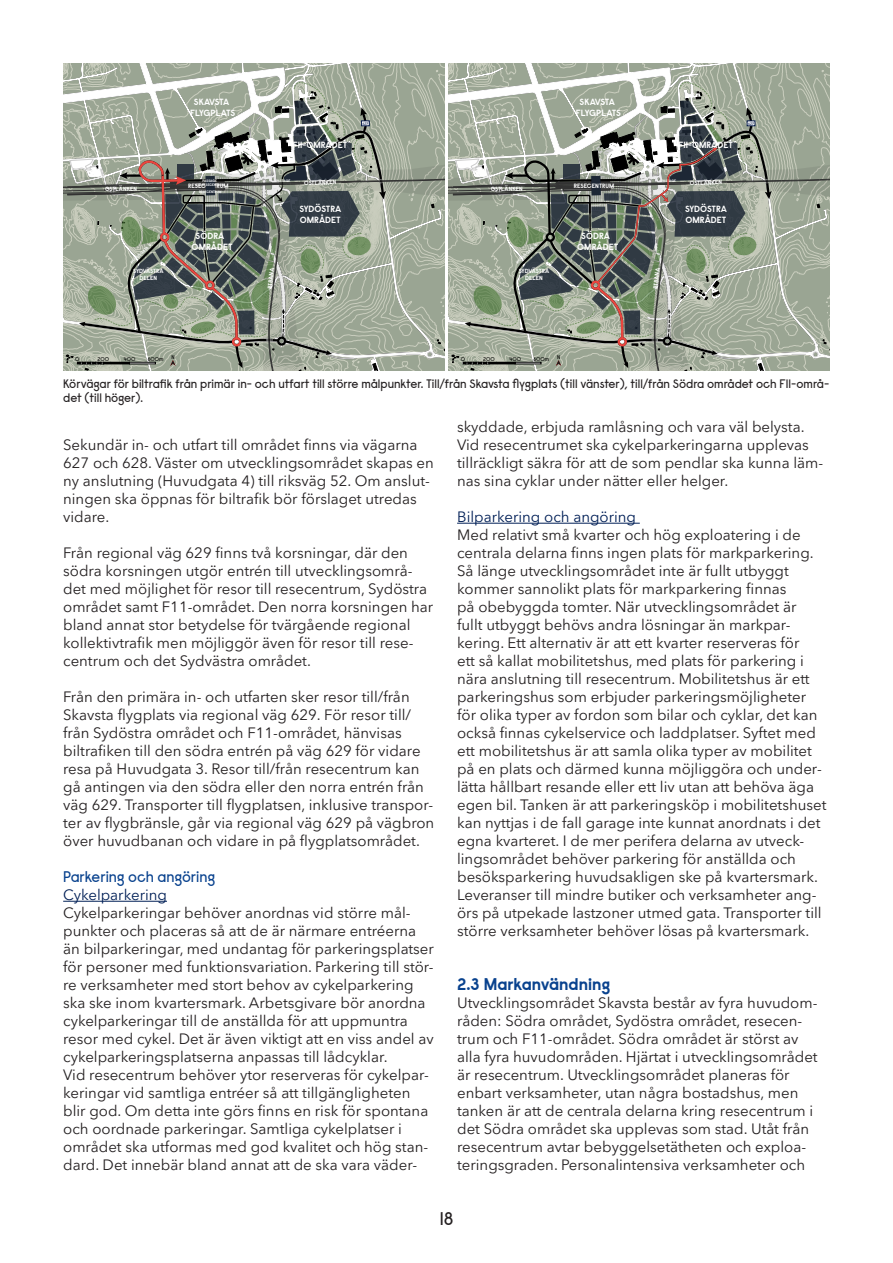
<style>
.page{position:relative;width:893px;height:1263px;background:#fff}
.page>*{position:absolute;margin:0;border:0;box-sizing:border-box;transform-origin:0 0}
.t1{font:18px "Raisonne Pro";color:#231f20}
.t2{font:700 16.5px "Raisonne Pro";color:#09428e}
.t3{font:15px/18px "Avenir Next LT Pro";color:#231f20}
.t4{font:15px "Avenir Next LT Pro";color:#001f56}
.t5{font:15px "Raisonne Pro";color:#09428e}
.t6{font:12px/14.4px "Raisonne Pro";color:#231f20}
.t7{font:700 9px/10.8px "Raisonne Pro";color:#fff;text-align:center}
.t8{font:700 9px/10.8px "Raisonne Pro";letter-spacing:-.035em;color:#fff;text-align:center}
.t9{font:700 6.15px "Raisonne Pro";color:#fff}
.t10{font:700 6px/7.2px "Raisonne Pro";color:#fff;text-align:center}
.t11{font:5.55px "Raisonne Pro";color:#000}
.t12{font:700 4.2px "Raisonne Pro";color:#fff}
.t13{font:3.75px "Raisonne Pro";letter-spacing:-.005em;color:#081d4d}
.t14{font:700 3.45px "Raisonne Pro";letter-spacing:-.005em;color:#fff}
</style>
<div class="page">
<hr style="left:63px;top:901px;width:104px;height:1px;background:#001f56">
<hr style="left:457px;top:523px;width:183px;height:1px;background:#001f56">
<svg style="left:63px;top:64px;width:767px;height:307px;background:#959c90"></svg>
<p class="t8" style="left:190px;top:96px;width:47px">SKAVSTA<br>FLYGPLATS</p>
<p class="t8" style="left:576px;top:96px;width:47px">SKAVSTA<br>FLYGPLATS</p>
<p class="t13" style="left:362px;top:121px;width:7px">627</p>
<p class="t13" style="left:748px;top:121px;width:7px">627</p>
<p class="t7" style="left:293px;top:139px;width:56px">F11-OMRÅDET</p>
<p class="t7" style="left:679px;top:139px;width:56px">F11-OMRÅDET</p>
<p class="t14" style="left:203px;top:178px;width:16px;rotate:-1deg">PASSAGE</p>
<p class="t14" style="left:276px;top:178px;width:16px">PASSAGE</p>
<p class="t14" style="left:195px;top:183px;width:31px;rotate:-1deg">VID RESECENTRUM</p>
<p class="t10" style="left:105px;top:185px;width:34px;rotate:-1deg">OSTLÄNKEN</p>
<p class="t9" style="left:188px;top:182px;width:42px">RESECENTRUM</p>
<p class="t14" style="left:199px;top:190px;width:24px">RESECENTRUM</p>
<p class="t10" style="left:304px;top:179px;width:34px;rotate:-1deg">OSTLÄNKEN</p>
<p class="t10" style="left:491px;top:185px;width:34px;rotate:-1deg">OSTLÄNKEN</p>
<p class="t9" style="left:574px;top:182px;width:42px">RESECENTRUM</p>
<p class="t14" style="left:662px;top:178px;width:16px">PASSAGE</p>
<p class="t10" style="left:690px;top:179px;width:34px;rotate:-1deg">OSTLÄNKEN</p>
<p class="t7" style="left:299px;top:203px;width:43px;text-align:left">SYDÖSTRA<br>OMRÅDET</p>
<p class="t7" style="left:685px;top:203px;width:43px;text-align:left">SYDÖSTRA<br>OMRÅDET</p>
<p class="t12" style="left:129px;top:261px;width:28px;rotate:-43deg">HUVUDGATA 4</p>
<p class="t7" style="left:192px;top:230px;width:43px">SÖDRA<br>OMRÅDET</p>
<p class="t12" style="left:515px;top:261px;width:28px;rotate:-43deg">HUVUDGATA 4</p>
<p class="t7" style="left:577px;top:230px;width:43px">SÖDRA<br>OMRÅDET</p>
<p class="t10" style="left:133px;top:267px;width:32px">SYDVÄSTRA<br>DELEN</p>
<p class="t10" style="left:266px;top:288px;width:23px;rotate:-83deg">BIBANA</p>
<p class="t10" style="left:519px;top:267px;width:32px">SYDVÄSTRA<br>DELEN</p>
<p class="t10" style="left:652px;top:288px;width:23px;rotate:-83deg">BIBANA</p>
<p class="t11" style="left:75px;top:355px;width:6px">0</p>
<p class="t11" style="left:171px;top:353px;width:5px">N</p>
<p class="t11" style="left:98px;top:355px;width:13px">200</p>
<p class="t11" style="left:124px;top:355px;width:13px">400</p>
<p class="t11" style="left:148px;top:355px;width:17px">600m</p>
<p class="t11" style="left:461px;top:355px;width:6px">0</p>
<p class="t11" style="left:557px;top:353px;width:5px">N</p>
<p class="t11" style="left:483px;top:355px;width:13px">200</p>
<p class="t11" style="left:509px;top:355px;width:13px">400</p>
<p class="t11" style="left:533px;top:355px;width:17px">600m</p>
<p class="t6" style="left:63px;top:376px;width:767px">Körvägar för biltrafik från primär in- och utfart till större målpunkter. Till/från Skavsta flygplats (till vänster), till/från Södra området och F11-områ&shy;det (till höger).</p>
<p class="t3" style="left:63px;top:436px;width:372px">Sekundär in- och utfart till området finns via vägarna 627 och 628. Väster om utvecklingsområdet skapas en ny anslutning (Huvudgata 4) till riksväg 52. Om anslut&shy;ningen ska öppnas för biltrafik bör förslaget utredas vidare.</p>
<p class="t3" style="left:63px;top:544px;width:372px">Från regional väg 629 finns två korsningar, där den södra korsningen utgör entrén till utvecklingsområ&shy;det med möjlighet för resor till resecentrum, Sydöstra området samt F11-området. Den norra korsningen har bland annat stor betydelse för tvärgående regional kollektivtrafik men möjliggör även för resor till rese&shy;centrum och det Sydvästra området.</p>
<p class="t3" style="left:63px;top:688px;width:373px">Från den primära in- och utfarten sker resor till/från Skavsta flygplats via regional väg 629. För resor till/ från Sydöstra området och F11-området, hänvisas biltrafiken till den södra entrén på väg 629 för vidare resa på Huvudgata 3. Resor till/från resecentrum kan gå antingen via den södra eller den norra entrén från väg 629. Transporter till flygplatsen, inklusive transpor&shy;ter av flygbränsle, går via regional väg 629 på vägbron över huvudbanan och vidare in på flygplatsområdet.</p>
<p class="t5" style="left:63px;top:867px;width:154px">Parkering och angöring</p>
<p class="t4" style="left:63px;top:886px;width:105px">Cykelparkering</p>
<p class="t3" style="left:63px;top:904px;width:372px">Cykelparkeringar behöver anordnas vid större mål&shy;punkter och placeras så att de är närmare entréerna än bilparkeringar, med undantag för parkeringsplatser för personer med funktionsvariation. Parkering till stör&shy;re verksamheter med stort behov av cykelparkering ska ske inom kvartersmark. Arbetsgivare bör anordna cykelparkeringar till de anställda för att uppmuntra resor med cykel. Det är även viktigt att en viss andel av cykelparkeringsplatserna anpassas till lådcyklar.<br>Vid resecentrum behöver ytor reserveras för cykelpar&shy;keringar vid samtliga entréer så att tillgängligheten blir god. Om detta inte görs finns en risk för spontana och oordnade parkeringar. Samtliga cykelplatser i området ska utformas med god kvalitet och hög stan&shy;dard. Det innebär bland annat att de ska vara väder-</p>
<p class="t3" style="left:457px;top:418px;width:368px">skyddade, erbjuda ramlåsning och vara väl belysta.<br>Vid resecentrumet ska cykelparkeringarna upplevas tillräckligt säkra för att de som pendlar ska kunna läm&shy;nas sina cyklar under nätter eller helger.</p>
<p class="t4" style="left:457px;top:508px;width:180px">Bilparkering och angöring</p>
<p class="t3" style="left:457px;top:526px;width:371px">Med relativt små kvarter och hög exploatering i de centrala delarna finns ingen plats för markparkering.<br>Så länge utvecklingsområdet inte är fullt utbyggt kommer sannolikt plats för markparkering finnas<br>på obebyggda tomter. När utvecklingsområdet är<br>fullt utbyggt behövs andra lösningar än markpar&shy;kering. Ett alternativ är att ett kvarter reserveras för<br>ett så kallat mobilitetshus, med plats för parkering i nära anslutning till resecentrum. Mobilitetshus är ett parkeringshus som erbjuder parkeringsmöjligheter för olika typer av fordon som bilar och cyklar, det kan också finnas cykelservice och laddplatser. Syftet med ett mobilitetshus är att samla olika typer av mobilitet på en plats och därmed kunna möjliggöra och under&shy;lätta hållbart resande eller ett liv utan att behöva äga egen bil. Tanken är att parkeringsköp i mobilitetshuset kan nyttjas i de fall garage inte kunnat anordnats i det egna kvarteret. I de mer perifera delarna av utveck&shy;lingsområdet behöver parkering för anställda och besöksparkering huvudsakligen ske på kvartersmark.<br>Leveranser till mindre butiker och verksamheter ang&shy;örs på utpekade lastzoner utmed gata. Transporter till större verksamheter behöver lösas på kvartersmark.</p>
<p class="t2" style="left:457px;top:973px;width:155px">2.3 Markanvändning</p>
<p class="t3" style="left:457px;top:994px;width:362px">Utvecklingsområdet Skavsta består av fyra huvudom&shy;råden: Södra området, Sydöstra området, resecen&shy;trum och F11-området. Södra området är störst av alla fyra huvudområden. Hjärtat i utvecklingsområdet är resecentrum. Utvecklingsområdet planeras för enbart verksamheter, utan några bostadshus, men tanken är att de centrala delarna kring resecentrum i det Södra området ska upplevas som stad. Utåt från resecentrum avtar bebyggelsetätheten och exploa&shy;teringsgraden. Personalintensiva verksamheter och</p>
<p class="t1" style="left:440px;top:1207px;width:15px">18</p>
</div>
